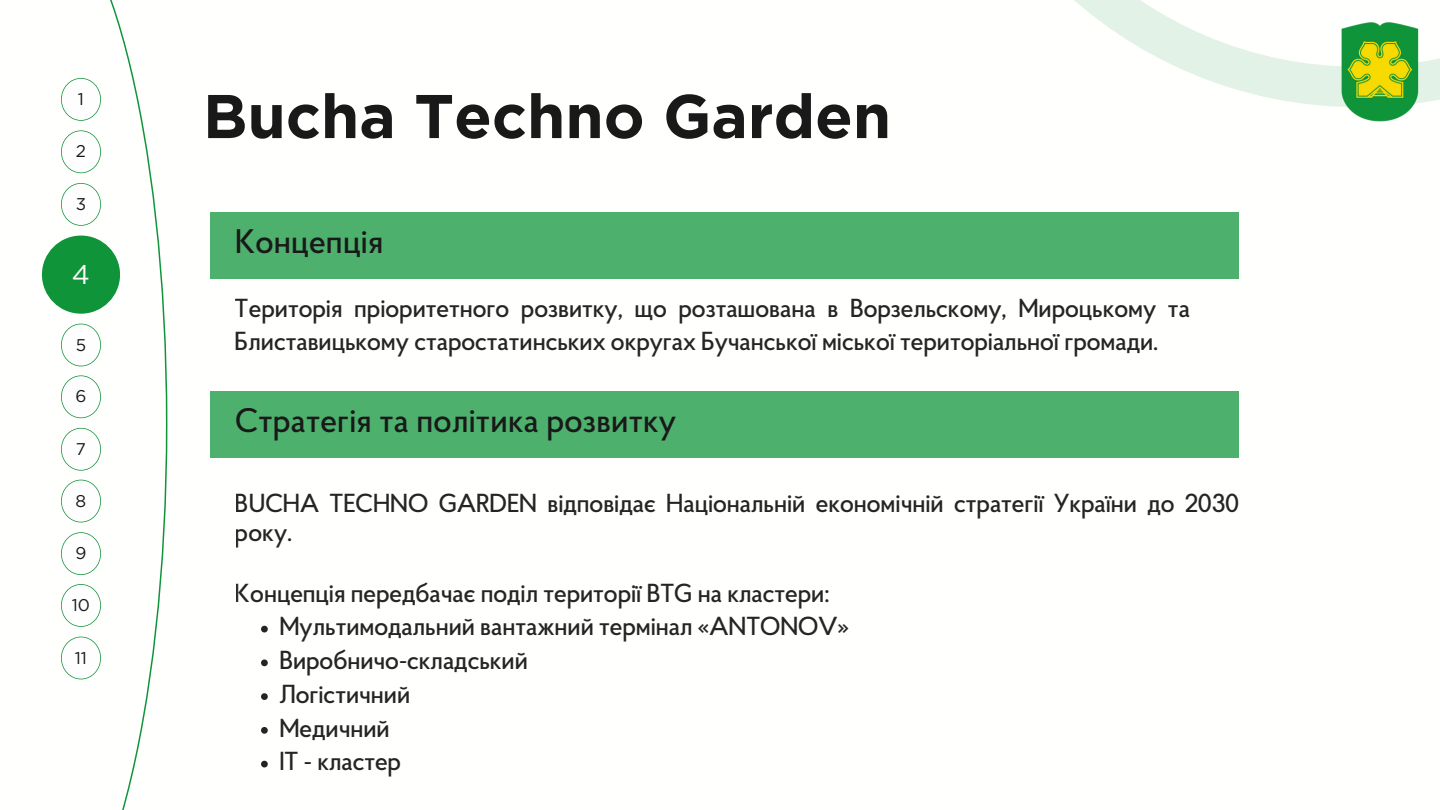
<style>
.page{position:relative;width:1440px;height:810px;background:#fff}
.page>*{position:absolute;margin:0;border:0;box-sizing:border-box;transform-origin:0 0}
.t1{font:700 61.6px "Gotham";color:#191919}
.t2{font:500 34px "Proba Pro";letter-spacing:-.01em;color:#191919}
.t3{font:27px "Gotham";color:#fffefe}
.t4{font:500 26px/33.7px "Proba Pro";letter-spacing:-.025em;color:#191919}
.t5{font:17px "Gotham";color:#191919}
</style>
<div class="page">
<svg style="left:41px;top:0;width:126px;height:810px"></svg>
<div style="left:42px;top:236px;width:78px;height:78px;background:#10943a;border-radius:50%"></div>
<svg style="left:61px;top:183px;width:40px;height:43px"></svg>
<svg style="left:61px;top:78px;width:40px;height:43px"></svg>
<svg style="left:61px;top:324px;width:40px;height:42px"></svg>
<svg style="left:61px;top:130px;width:40px;height:43px"></svg>
<svg style="left:61px;top:428px;width:40px;height:43px"></svg>
<svg style="left:61px;top:375px;width:40px;height:43px"></svg>
<svg style="left:61px;top:480px;width:40px;height:42px"></svg>
<svg style="left:61px;top:532px;width:40px;height:43px"></svg>
<svg style="left:61px;top:584px;width:40px;height:43px"></svg>
<svg style="left:61px;top:637px;width:40px;height:42px"></svg>
<svg style="left:1074px;top:0;width:366px;height:107px"></svg>
<img style="left:1340px;top:18px;width:81px;height:104px">
<div style="left:210px;top:392px;width:1029px;height:66px;background:#4eb06d"></div>
<svg style="left:261px;top:626px;width:7px;height:6px"></svg>
<svg style="left:261px;top:659px;width:7px;height:7px"></svg>
<svg style="left:261px;top:693px;width:7px;height:7px"></svg>
<svg style="left:261px;top:727px;width:7px;height:7px"></svg>
<svg style="left:261px;top:761px;width:7px;height:6px"></svg>
<div style="left:210px;top:213px;width:1029px;height:66px;background:#4eb06d"></div>
<p class="t5" style="left:78px;top:89px;width:8px">1</p>
<p class="t5" style="left:76px;top:141px;width:12px">2</p>
<p class="t5" style="left:76px;top:194px;width:12px">3</p>
<p class="t3" style="left:72px;top:258px;width:20px">4</p>
<p class="t5" style="left:76px;top:334px;width:12px">5</p>
<p class="t5" style="left:75px;top:386px;width:12px">6</p>
<p class="t5" style="left:76px;top:439px;width:12px">7</p>
<p class="t5" style="left:76px;top:490px;width:12px">8</p>
<p class="t5" style="left:75px;top:543px;width:12px">9</p>
<p class="t5" style="left:72px;top:595px;width:20px">10</p>
<p class="t5" style="left:75px;top:647px;width:14px">11</p>
<p class="t1" style="left:203px;top:79px;width:690px">Bucha Techno Garden</p>
<p class="t2" style="left:235px;top:228px;width:150px">Концепція</p>
<p class="t4" style="left:235px;top:293px;width:957px">Територія пріоритетного розвитку, що розташована в Ворзельскому, Мироцькому та<br>Блиставицькому старостатинських округах Бучанської міської територіальної громади.</p>
<p class="t2" style="left:235px;top:407px;width:443px">Стратегія та політика розвитку</p>
<p class="t4" style="left:235px;top:491px;width:1006px;line-height:29.2px">BUCHA TECHNO GARDEN відповідає Національній економічній стратегії України до 2030 року.</p>
<p class="t4" style="left:235px;top:578px;width:597px">Концепція передбачає поділ території BTG на кластери:</p>
<p class="t4" style="left:279px;top:612px;width:572px">Мультимодальний вантажний термінал «ANTONOV»<br>Виробничо-складський<br>Логістичний<br>Медичний<br>IT - кластер</p>
</div>
